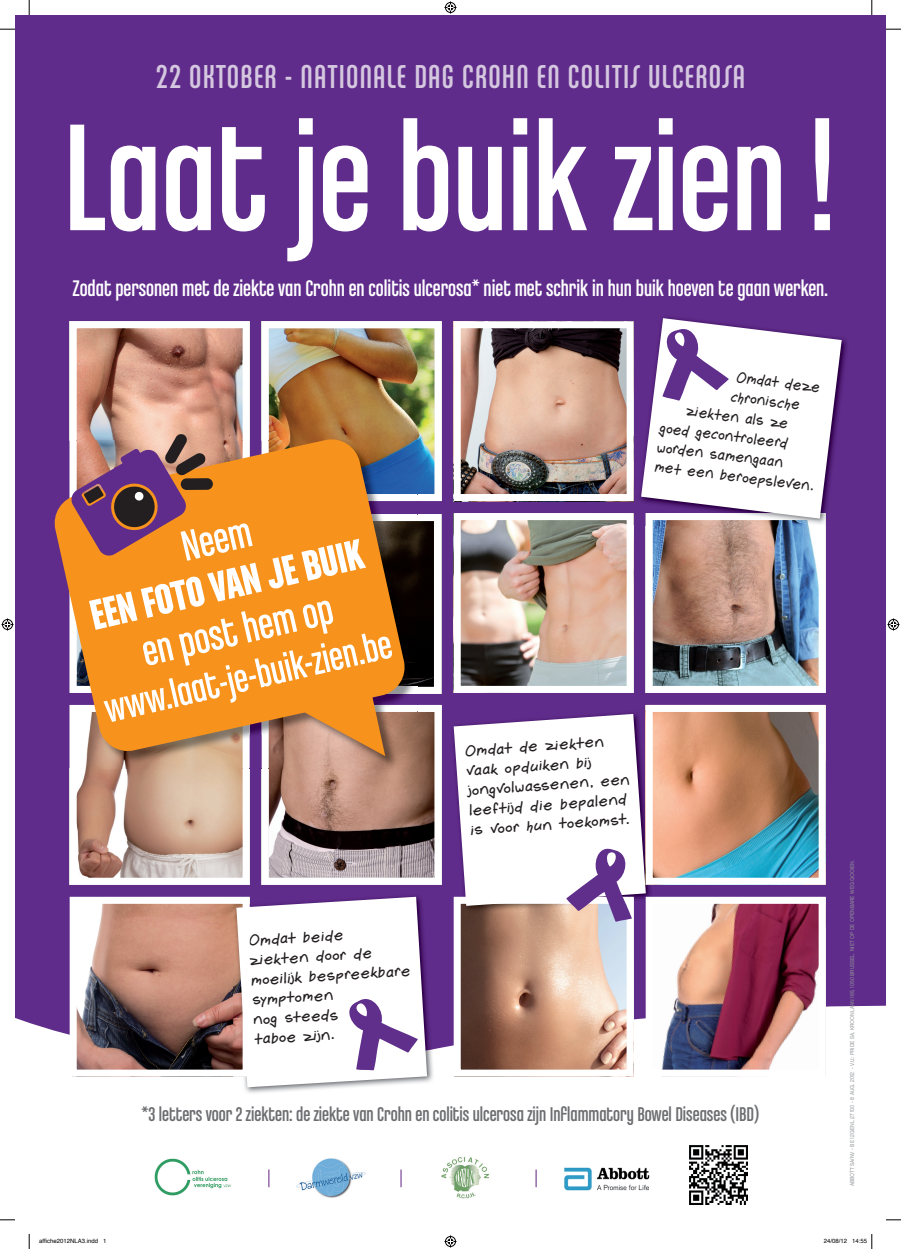
<style>
.page{position:relative;width:901px;height:1249px;background:#fff}
.page>*{position:absolute;margin:0;border:0;box-sizing:border-box;transform-origin:0 0}
.t1{font:161.8px "Chalet Comprime Cologne Eighty";color:#fff}
.t2{font:45.4px "Chalet Comprime Hong Kong Sixty";color:#fff}
.t3{font:45.4px "Chalet Comprime Cologne Eighty";color:#fff}
.t4{font:42.3px "Chalet Comprime Cologne Eighty";color:#fff}
.t5{font:35.2px "Chalet Comprime Cologne Seventy";letter-spacing:.035em;color:#d4c7df}
.t6{font:24px "Chalet Comprime Cologne Eighty";color:#fff}
.t7{font:21.1px "Chalet Comprime Cologne Eighty";color:#6c6d70}
.t8{font:15.5px/19.7px "Gemelli";color:#231f20}
.t9{font:15.5px "Gemelli";color:#231f20;scale:.9 1}
.t10{font:6px "Helvetica";color:#000}
.t11{font:5.6px "Chalet London Nineteen Sixty";color:#939598;scale:.9 1}
</style>
<div class="page">
<div style="left:15px;top:15px;width:870px;height:1049px;background:#602c8b"></div>
<img style="left:78px;top:905px;width:155px;height:164px">
<img style="left:461px;top:329px;width:164px;height:164px">
<img style="left:461px;top:521px;width:164px;height:164px">
<img style="left:461px;top:922px;width:164px;height:147px">
<img style="left:653px;top:713px;width:164px;height:164px">
<img style="left:653px;top:905px;width:164px;height:164px">
<img style="left:450px;top:710px;width:203px;height:203px">
<img style="left:245px;top:1059px;width:189px;height:34px">
<img style="left:233px;top:893px;width:134px;height:4px">
<img style="left:367px;top:893px;width:67px;height:166px">
<img style="left:233px;top:905px;width:3px;height:164px">
<svg style="left:70px;top:768px;width:179px;height:117px"></svg>
<svg style="left:261px;top:705px;width:180px;height:180px;background:#a58c85"></svg>
<div style="left:70px;top:897px;width:179px;height:180px;border:7px solid #fff"></div>
<img style="left:261px;top:321px;width:180px;height:180px">
<div style="left:453px;top:321px;width:180px;height:180px;border:7px solid #fff"></div>
<div style="left:453px;top:513px;width:180px;height:180px;border:7px solid #fff"></div>
<div style="left:645px;top:705px;width:180px;height:180px;border:7px solid #fff"></div>
<div style="left:645px;top:897px;width:180px;height:180px;border:7px solid #fff"></div>
<div style="left:453px;top:897px;width:180px;height:180px;border:7px solid #fff"></div>
<img style="left:637px;top:315px;width:211px;height:211px">
<svg style="left:407px;top:514px;width:34px;height:180px"></svg>
<img style="left:407px;top:501px;width:10px;height:13px">
<img style="left:407px;top:694px;width:10px;height:11px">
<img style="left:249px;top:756px;width:12px;height:12px">
<img style="left:70px;top:756px;width:179px;height:12px">
<img style="left:261px;top:705px;width:156px;height:63px">
<img style="left:407px;top:441px;width:10px;height:60px">
<img style="left:407px;top:514px;width:10px;height:36px">
<img style="left:407px;top:687px;width:10px;height:7px">
<svg style="left:52px;top:437px;width:355px;height:319px;background:#cf823f"></svg>
<svg style="left:70px;top:321px;width:179px;height:372px;background:#d38c54"></svg>
<div style="left:181px;top:478px;width:32px;height:12px;background:#231f20;border-radius:6px"></div>
<svg style="left:453px;top:714px;width:192px;height:208px"></svg>
<svg style="left:236px;top:897px;width:191px;height:190px"></svg>
<img style="left:641px;top:318px;width:200px;height:375px">
<img style="left:564px;top:1167px;width:86px;height:24px">
<img style="left:441px;top:1156px;width:48px;height:43px">
<img style="left:154px;top:1158px;width:77px;height:38px">
<img style="left:296px;top:1158px;width:70px;height:40px">
<svg style="left:268px;top:1169px;width:1px;height:18px"></svg>
<svg style="left:400px;top:1169px;width:1px;height:18px"></svg>
<svg style="left:535px;top:1169px;width:1px;height:18px"></svg>
<img style="left:689px;top:1146px;width:58px;height:58px">
<svg style="left:0;top:29px;width:15px;height:1px"></svg>
<svg style="left:885px;top:29px;width:15px;height:1px"></svg>
<svg style="left:0;top:1219px;width:15px;height:2px"></svg>
<svg style="left:886px;top:1219px;width:14px;height:2px"></svg>
<svg style="left:29px;top:0;width:1px;height:15px"></svg>
<svg style="left:29px;top:1234px;width:1px;height:15px"></svg>
<svg style="left:871px;top:0;width:1px;height:15px"></svg>
<svg style="left:444px;top:2px;width:12px;height:12px"></svg>
<svg style="left:444px;top:1235px;width:12px;height:12px"></svg>
<svg style="left:2px;top:618px;width:12px;height:12px"></svg>
<svg style="left:887px;top:618px;width:12px;height:12px"></svg>
<svg style="left:871px;top:1234px;width:1px;height:15px"></svg>
<h3 class="t5" style="left:156px;top:57px;width:590px">22 OKTOBER - NATIONALE DAG CROHN EN COLITIS ULCEROSA</h3>
<h1 class="t1" style="left:63px;top:89px;width:776px">Laat je buik zien !</h1>
<h3 class="t6" style="left:73px;top:275px;width:756px">Zodat personen met de ziekte van Crohn en colitis ulcerosa* niet met schrik in hun buik hoeven te gaan werken.</h3>
<h2 class="t3" style="left:176px;top:523px;width:72px;rotate:-13deg">Neem</h2>
<h2 class="t2" style="left:85px;top:590px;width:280px;rotate:-13deg">EEN FOTO VAN JE BUIK</h2>
<h2 class="t3" style="left:137px;top:628px;width:203px;rotate:-13deg">en post hem op</h2>
<h3 class="t4" style="left:100px;top:687px;width:295px;rotate:-13deg">www.laat-je-buik-zien.be</h3>
<p class="t8" style="left:247px;top:931px;width:162px;rotate:-4deg">Omdat beide<br>ziekten door de moeilijk bespreekbare symptomen<br>nog steeds<br>taboe zijn.</p>
<p class="t9" style="left:738px;top:368px;width:95px;rotate:7deg">Omdat deze</p>
<p class="t9" style="left:732px;top:387px;width:79px;rotate:7deg">chronische</p>
<p class="t9" style="left:688px;top:401px;width:116px;rotate:7deg">ziekten als ze</p>
<p class="t9" style="left:661px;top:418px;width:145px;rotate:7deg">goed gecontroleerd</p>
<p class="t9" style="left:658px;top:438px;width:143px;rotate:7deg">worden samengaan</p>
<p class="t9" style="left:656px;top:457px;width:179px;rotate:7deg">met een beroepsleven.</p>
<p class="t8" style="left:465px;top:741px;width:164px;rotate:-4deg">Omdat de ziekten vaak opduiken bij jongvolwassenen, een leeftijd die bepalend is voor hun toekomst.</p>
<h3 class="t7" style="left:141px;top:1103px;width:619px">*3 letters voor 2 ziekten: de ziekte van Crohn en colitis ulcerosa zijn Inflammatory Bowel Diseases (IBD)</h3>
<p class="t11" style="left:848px;top:1186px;width:364px;rotate:-90deg">ABBOTT SA/NV - BE 12GENL 27 100 - 8 AUG. 2012 - V.U.: PRIDE SA, KROONLAAN 165, 1050 BRUSSEL. NIET OP DE OPENBARE WEG GOOIEN.</p>
<p class="t10" style="left:39px;top:1236px;width:69px">affiche2012NLA3.indd 1</p>
<p class="t10" style="left:823px;top:1236px;width:45px">24/08/12 14:55</p>
</div>
